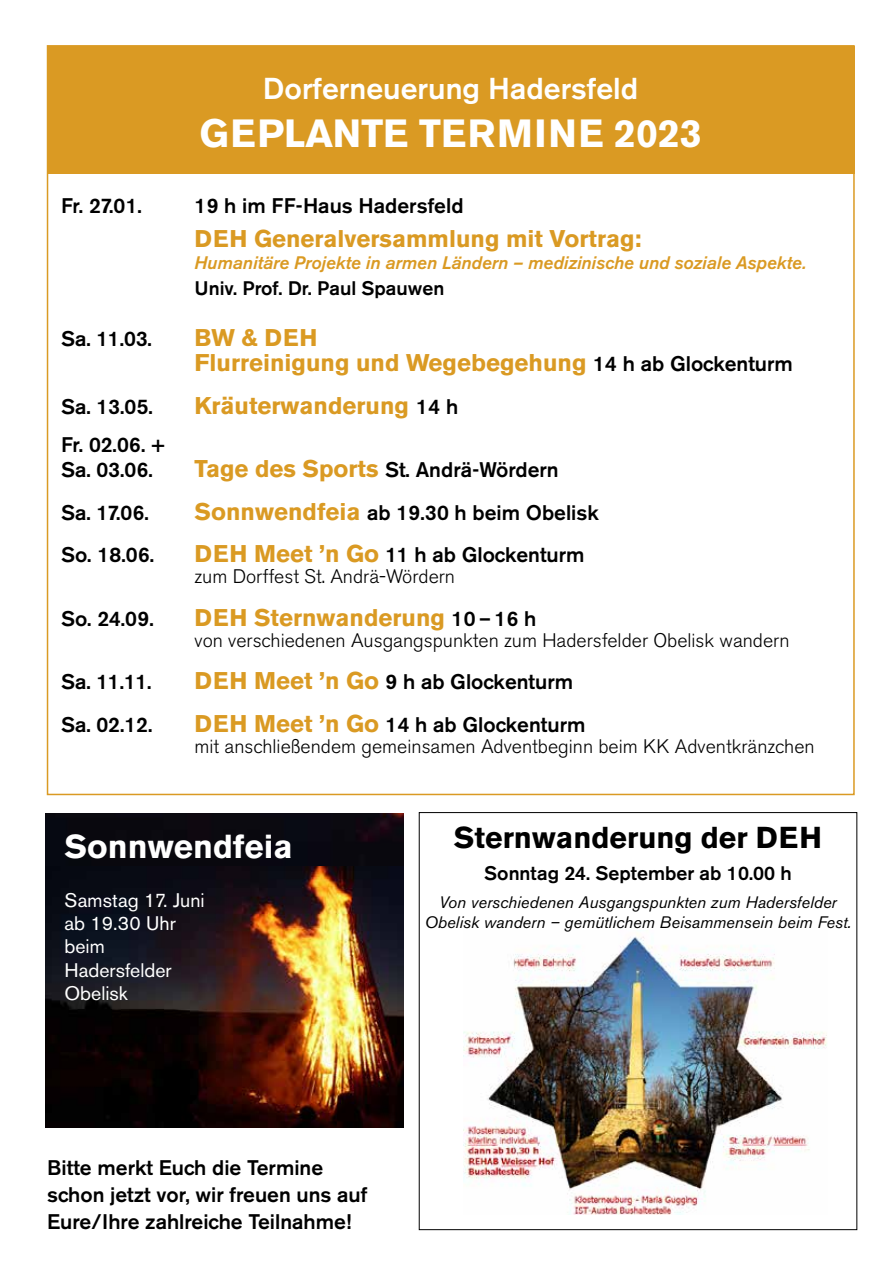
<style>
.page{position:relative;width:893px;height:1263px;background:#fff}
.page>*{position:absolute;margin:0;border:0;box-sizing:border-box;transform-origin:0 0}
.t1{font:700 39px "Akzidenz Grotesk BE";color:#fff}
.t2{font:700 33px "Akzidenz Grotesk BE";color:#fff}
.t3{font:500 30px "Akzidenz Grotesk BE";color:#fff}
.t4{font:700 30px "Akzidenz Grotesk BE";color:#000}
.t5{font:700 24px/25.5px "Akzidenz Grotesk BE";color:#da9a23}
.t6{font:500 21px/27px "Akzidenz Grotesk BE";color:#000}
.t7{font:300 19.5px "Akzidenz Grotesk BE";color:#000}
.t8{font:500 19.5px "Akzidenz Grotesk BE";color:#000}
.t9{font:19.5px/23.4px "Akzidenz Grotesk BE";color:#fff}
.t10{font:italic 500 18px "Akzidenz Grotesk BE";color:#da9a23}
.t11{font:italic 16.5px/19.8px "Akzidenz Grotesk BE";color:#000;text-align:center}
.s1{font-weight:500;font-size:21px;color:#000}
.s2{font-weight:700;font-size:24px;color:#da9a23}
</style>
<div class="page">
<div style="left:47px;top:46px;width:808px;height:127px;background:#da9a23"></div>
<img style="left:46px;top:866px;width:358px;height:261px">
<img style="left:463px;top:933px;width:364px;height:282px">
<div style="left:46px;top:813px;width:358px;height:53px;background:#090810"></div>
<h3 class="t3" style="left:263px;top:70px;width:376px">Dorferneuerung Hadersfeld</h3>
<h1 class="t1" style="left:200px;top:111px;width:504px">GEPLANTE TERMINE 2023</h1>
<p class="t6" style="left:61px;top:192px;width:82px">Fr. 27.01.</p>
<p class="t6" style="left:195px;top:192px;width:271px">19 h im FF-Haus Hadersfeld</p>
<p class="t5" style="left:195px;top:226px;width:449px">DEH Generalversammlung mit Vortrag:</p>
<p class="t10" style="left:195px;top:252px;width:613px">Humanitäre Projekte in armen Ländern – medizinische und soziale Aspekte.</p>
<p class="t8" style="left:195px;top:276px;width:251px">Univ. Prof. Dr. Paul Spauwen</p>
<p class="t6" style="left:61px;top:325px;width:92px">Sa. 11.03.</p>
<p class="t5" style="left:195px;top:325px;width:600px">BW &amp; DEH<br>Flurreinigung und Wegebegehung <span class="s1">14 h ab Glockenturm</span></p>
<p class="t6" style="left:61px;top:393px;width:93px">Sa. 13.05.</p>
<p class="t5" style="left:195px;top:393px;width:265px">Kräuterwanderung <span class="s1">14 h</span></p>
<p class="t6" style="left:61px;top:431px;width:106px;line-height:25.5px">Fr. 02.06. +<br>Sa. 03.06.</p>
<p class="t6" style="left:195px;top:456px;width:366px"><span class="s2">Tage des Sports</span> St. Andrä-Wördern</p>
<p class="t6" style="left:61px;top:499px;width:89px">Sa. 17.06.</p>
<p class="t6" style="left:195px;top:499px;width:406px"><span class="s2">Sonnwendfeia</span> ab 19.30 h beim Obelisk</p>
<p class="t6" style="left:61px;top:541px;width:95px">So. 18.06.</p>
<p class="t6" style="left:195px;top:541px;width:392px"><span class="s2">DEH Meet ’n Go</span> 11 h ab Glockenturm</p>
<p class="t7" style="left:195px;top:565px;width:262px">zum Dorffest St. Andrä-Wördern</p>
<p class="t6" style="left:61px;top:605px;width:94px">So. 24.09.</p>
<p class="t5" style="left:195px;top:605px;width:343px">DEH Sternwanderung <span class="s1">10 – 16 h</span></p>
<p class="t7" style="left:195px;top:629px;width:596px">von verschiedenen Ausgangspunkten zum Hadersfelder Obelisk wandern</p>
<p class="t6" style="left:61px;top:668px;width:92px">Sa. 11.11.</p>
<p class="t6" style="left:195px;top:668px;width:380px"><span class="s2">DEH Meet ’n Go</span> 9 h ab Glockenturm</p>
<p class="t6" style="left:61px;top:711px;width:93px">Sa. 02.12.</p>
<p class="t6" style="left:195px;top:711px;width:392px"><span class="s2">DEH Meet ’n Go</span> 14 h ab Glockenturm</p>
<p class="t7" style="left:195px;top:735px;width:622px">mit anschließendem gemeinsamen Adventbeginn beim KK Adventkränzchen</p>
<h2 class="t2" style="left:64px;top:827px;width:230px">Sonnwendfeia</h2>
<p class="t9" style="left:64px;top:888px;width:142px">Samstag 17. Juni ab 19.30 Uhr beim<br>Hadersfelder<br>Obelisk</p>
<h3 class="t4" style="left:454px;top:820px;width:370px">Sternwanderung der DEH</h3>
<p class="t8" style="left:484px;top:861px;width:309px">Sonntag 24. September ab 10.00 h</p>
<p class="t11" style="left:425px;top:893px;width:428px">Von verschiedenen Ausgangspunkten zum Hadersfelder<br>Obelisk wandern – gemütlichem Beisammensein beim Fest.</p>
<p class="t6" style="left:47px;top:1154px;width:322px">Bitte merkt Euch die Termine schon jetzt vor, wir freuen uns auf<br>Eure/Ihre zahlreiche Teilnahme!</p>
</div>
